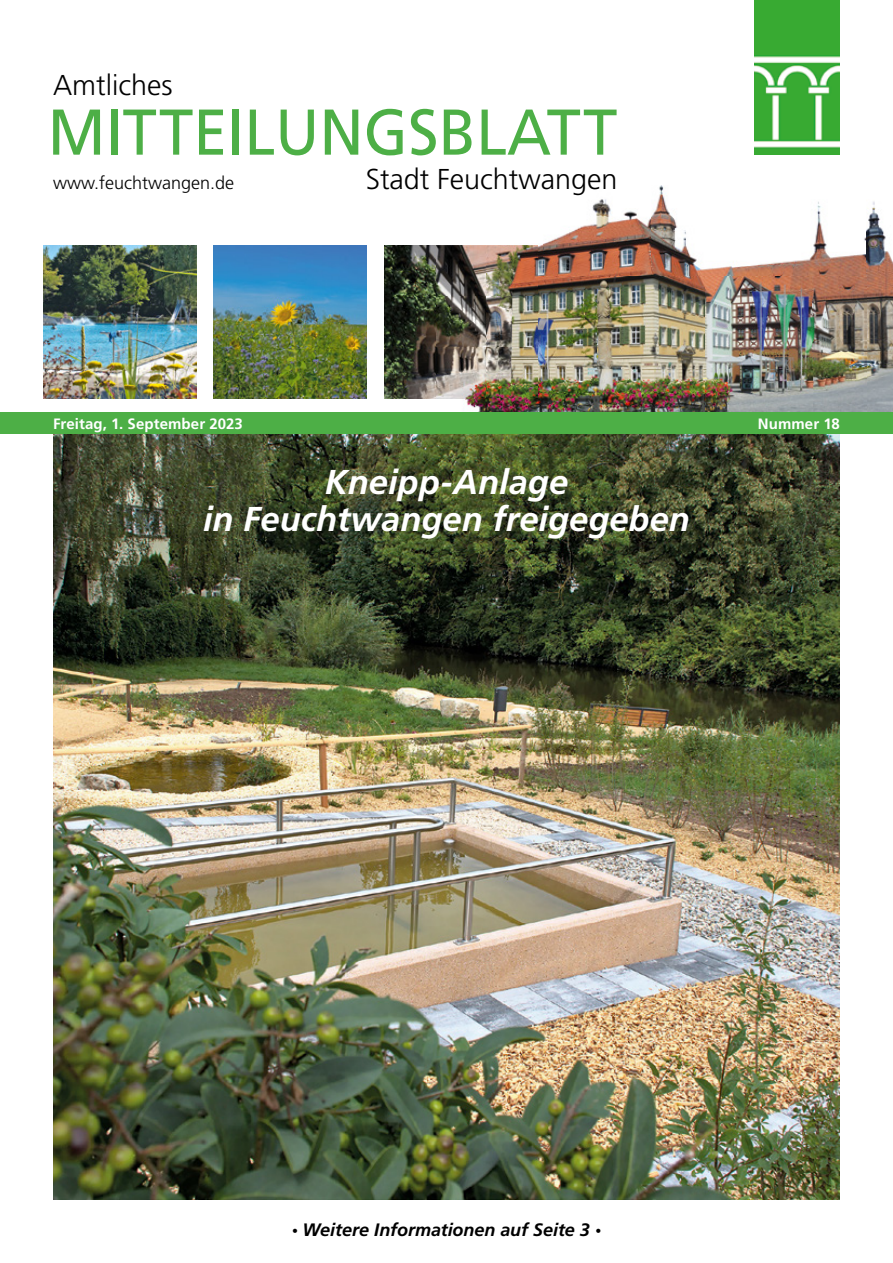
<style>
.page{position:relative;width:893px;height:1263px;background:#fff}
.page>*{position:absolute;margin:0;border:0;box-sizing:border-box;transform-origin:0 0}
.t1{font:64.65px "Frutiger";color:#4daf46;scale:.95 1}
.t2{font:italic 700 34.5px/37.5px "Frutiger";color:#fff;text-align:center}
.t3{font:300 28.65px "Frutiger";color:#000}
.t4{font:italic 700 18px "Frutiger";letter-spacing:-.005em;color:#000}
.t5{font:300 18px "Frutiger";color:#000}
.t6{font:700 15px "Frutiger";letter-spacing:.005em;color:#fff}
.s1{font-size:12px}
</style>
<div class="page">
<img style="left:755px;top:0;width:85px;height:155px">
<img style="left:384px;top:245px;width:153px;height:153px">
<img style="left:437px;top:186px;width:429px;height:90px">
<img style="left:866px;top:201px;width:27px;height:211px">
<img style="left:537px;top:276px;width:275px;height:93px">
<img style="left:812px;top:276px;width:54px;height:136px">
<img style="left:437px;top:369px;width:376px;height:43px">
<img style="left:214px;top:245px;width:153px;height:153px">
<img style="left:43px;top:245px;width:153px;height:153px">
<img style="left:53px;top:434px;width:787px;height:765px">
<div style="left:0;top:412px;width:893px;height:22px;background:#4daf46"></div>
<p class="t3" style="left:53px;top:69px;width:121px">Amtliches</p>
<h1 class="t1" style="left:48px;top:94px;width:601px">MITTEILUNGSBLATT</h1>
<p class="t5" style="left:53px;top:173px;width:183px">www.feuchtwangen.de</p>
<p class="t3" style="left:366px;top:163px;width:253px">Stadt Feuchtwangen</p>
<p class="t6" style="left:53px;top:415px;width:191px">Freitag, 1. September 2023</p>
<p class="t6" style="left:758px;top:415px;width:83px">Nummer 18</p>
<p class="t2" style="left:203px;top:463px;width:488px">Kneipp-Anlage<br>in Feuchtwangen freigegeben</p>
<p class="t4" style="left:292px;top:1219px;width:311px"><span class="s1">•</span> Weitere Informationen auf Seite 3 <span class="s1">•</span></p>
</div>
